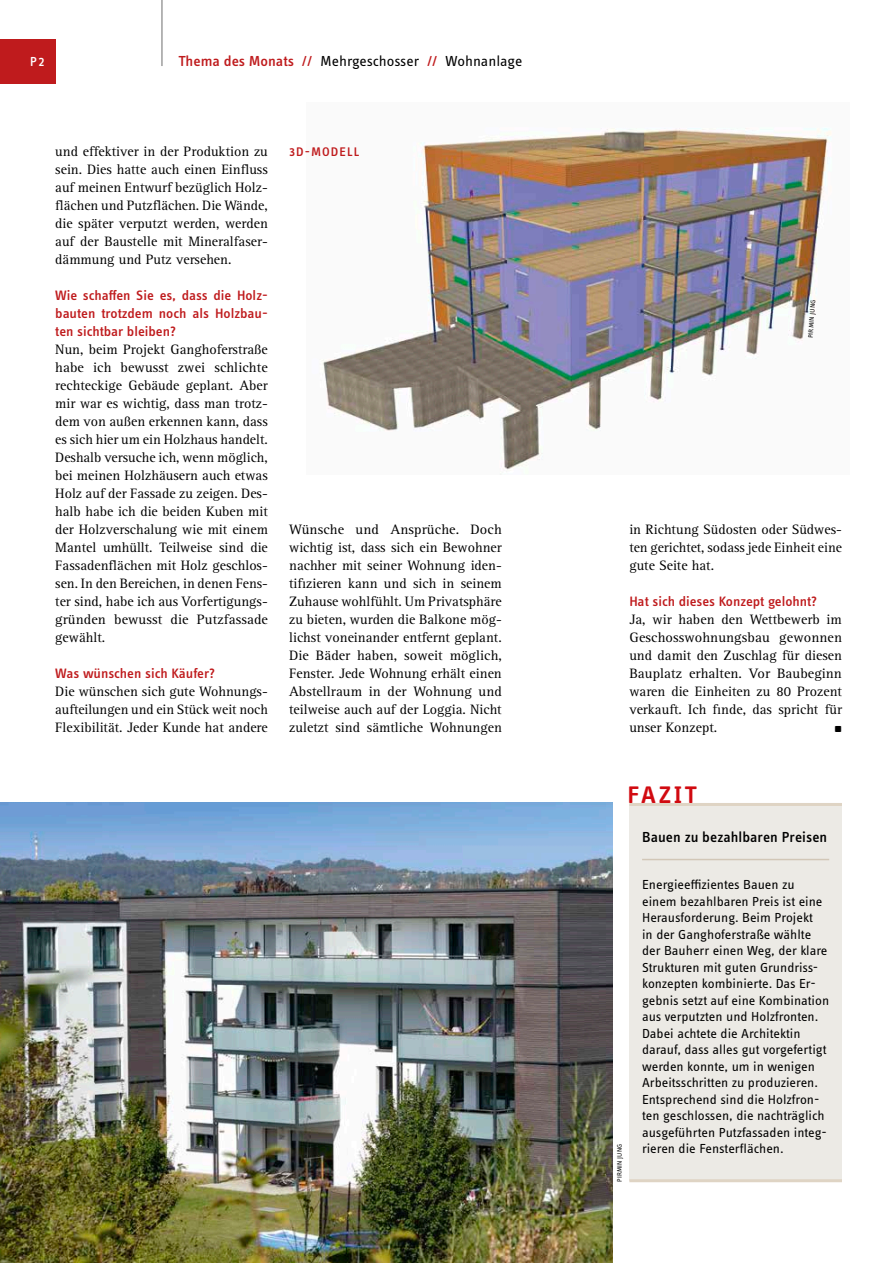
<style>
.page{position:relative;width:893px;height:1263px;background:#fff}
.page>*{position:absolute;margin:0;border:0;box-sizing:border-box;transform-origin:0 0}
.t1{font:600 24.75px "Info OT Disp";letter-spacing:.12em;color:#d10a10;scale:1.05 1}
.t2{font:15px "Info OT Text";letter-spacing:-.005em;color:#000;scale:1.05 1}
.t3{font:500 15px "Info OT Text";letter-spacing:.005em;color:#000}
.t4{font:14.1px/18px "Rotis Serif Pro";color:#000;text-align:justify}
.t5{font:500 14.1px/18px "Info OT Text";color:#bf1b1d;text-align:justify;scale:1.05 1}
.t6{font:13.5px/16.5px "Info OT Text";color:#000;scale:1.05 1}
.t7{font:500 13.5px "Info OT Text";color:#fff}
.t8{font:500 12.9px "Info OT Text";letter-spacing:.08em;color:#bf1b1d;scale:1.05 1}
.t9{font:9px "Info OT Text";color:#000}
.t10{font:6.75px "Info OT Text";letter-spacing:.03em;color:#000;scale:1.05 1}
.s1{font-weight:500;color:#bf1b1d}
</style>
<div class="page">
<div style="left:0;top:39px;width:55px;height:45px;background:#bf1b1d"></div>
<hr style="left:162px;top:0;width:1px;height:66px;background:#6e6e6e">
<img style="left:322px;top:128px;width:509px;height:347px">
<div style="left:629px;top:804px;width:213px;height:377px;background:#eceae5"></div>
<hr style="left:629px;top:1179px;width:213px;height:3px;background:#dfd4c4">
<hr style="left:629px;top:803px;width:213px;height:3px;background:#dfd4c4">
<hr style="left:642px;top:859px;width:187px;height:1px;background:#d2c7b7">
<img style="left:0;top:803px;width:612px;height:460px">
<p class="t7" style="left:30px;top:53px;width:16px">P2</p>
<p class="t2" style="left:179px;top:52px;width:329px"><span class="s1">Thema des Monats //</span> Mehrgeschosser <span class="s1">//</span> Wohnanlage</p>
<p class="t4" style="left:55px;top:143px;width:214px">und effektiver in der Produktion zu sein. Dies hatte auch einen Einfluss auf meinen Entwurf bezüglich Holz&shy;flächen und Putzflächen. Die Wände, die später verputzt werden, werden auf der Baustelle mit Mineralfaser&shy;dämmung und Putz versehen.</p>
<p class="t5" style="left:55px;top:286px;width:204px">Wie schaffen Sie es, dass die Holz&shy;bauten trotzdem noch als Holzbau&shy;ten sichtbar bleiben?</p>
<p class="t4" style="left:55px;top:341px;width:214px">Nun, beim Projekt Ganghoferstraße habe ich bewusst zwei schlichte rechteckige Gebäude geplant. Aber mir war es wichtig, dass man trotz&shy;dem von außen erkennen kann, dass es sich hier um ein Holzhaus handelt.<br>Deshalb versuche ich, wenn möglich, bei meinen Holzhäusern auch etwas Holz auf der Fassade zu zeigen. Des&shy;halb habe ich die beiden Kuben mit der Holzverschalung wie mit einem Mantel umhüllt. Teilweise sind die Fassadenflächen mit Holz geschlos&shy;sen. In den Bereichen, in denen Fens&shy;ter sind, habe ich aus Vorfertigungs&shy;gründen bewusst die Putzfassade gewählt.</p>
<p class="t5" style="left:55px;top:664px;width:154px">Was wünschen sich Käufer?</p>
<p class="t4" style="left:55px;top:683px;width:214px">Die wünschen sich gute Wohnungs&shy;aufteilungen und ein Stück weit noch Flexibilität. Jeder Kunde hat andere</p>
<p class="t8" style="left:289px;top:144px;width:68px">3D-MODELL</p>
<p class="t10" style="left:806px;top:338px;width:38px;rotate:-86deg">PIRMIN JUNG</p>
<p class="t4" style="left:289px;top:521px;width:214px">Wünsche und Ansprüche. Doch wichtig ist, dass sich ein Bewohner nachher mit seiner Wohnung iden&shy;tifizieren kann und sich in seinem Zuhause wohlfühlt. Um Privatsphäre zu bieten, wurden die Balkone mög&shy;lichst voneinander entfernt geplant.<br>Die Bäder haben, soweit möglich, Fenster. Jede Wohnung erhält einen Abstellraum in der Wohnung und teilweise auch auf der Loggia. Nicht zuletzt sind sämtliche Wohnungen</p>
<p class="t4" style="left:629px;top:521px;width:214px">in Richtung Südosten oder Südwes&shy;ten gerichtet, sodass jede Einheit eine gute Seite hat.</p>
<p class="t5" style="left:629px;top:592px;width:180px">Hat sich dieses Konzept gelohnt?</p>
<p class="t4" style="left:629px;top:611px;width:214px">Ja, wir haben den Wettbewerb im Geschosswohnungsbau gewonnen und damit den Zuschlag für diesen Bauplatz erhalten. Vor Baubeginn waren die Einheiten zu 80 Prozent verkauft. Ich finde, das spricht für unser Konzept.</p>
<p class="t9" style="left:834px;top:723px;width:9px">▪</p>
<h1 class="t1" style="left:628px;top:779px;width:67px">FAZIT</h1>
<p class="t3" style="left:642px;top:827px;width:187px">Bauen zu bezahlbaren Preisen</p>
<p class="t6" style="left:642px;top:876px;width:180px">Energieeffizientes Bauen zu einem bezahlbaren Preis ist eine<br>Herausforderung. Beim Projekt<br>in der Ganghoferstraße wählte der Bauherr einen Weg, der klare<br>Strukturen mit guten Grundriss&shy;konzepten kombinierte. Das Er&shy;gebnis setzt auf eine Kombination aus verputzten und Holzfronten.<br>Dabei achtete die Architektin darauf, dass alles gut vorgefertigt werden konnte, um in wenigen<br>Arbeitsschritten zu produzieren.<br>Entsprechend sind die Holzfron&shy;ten geschlossen, die nachträglich ausgeführten Putzfassaden integ&shy;rieren die Fensterflächen.</p>
<p class="t10" style="left:615px;top:1182px;width:38px;rotate:-90deg">PIRMIN JUNG</p>
</div>
